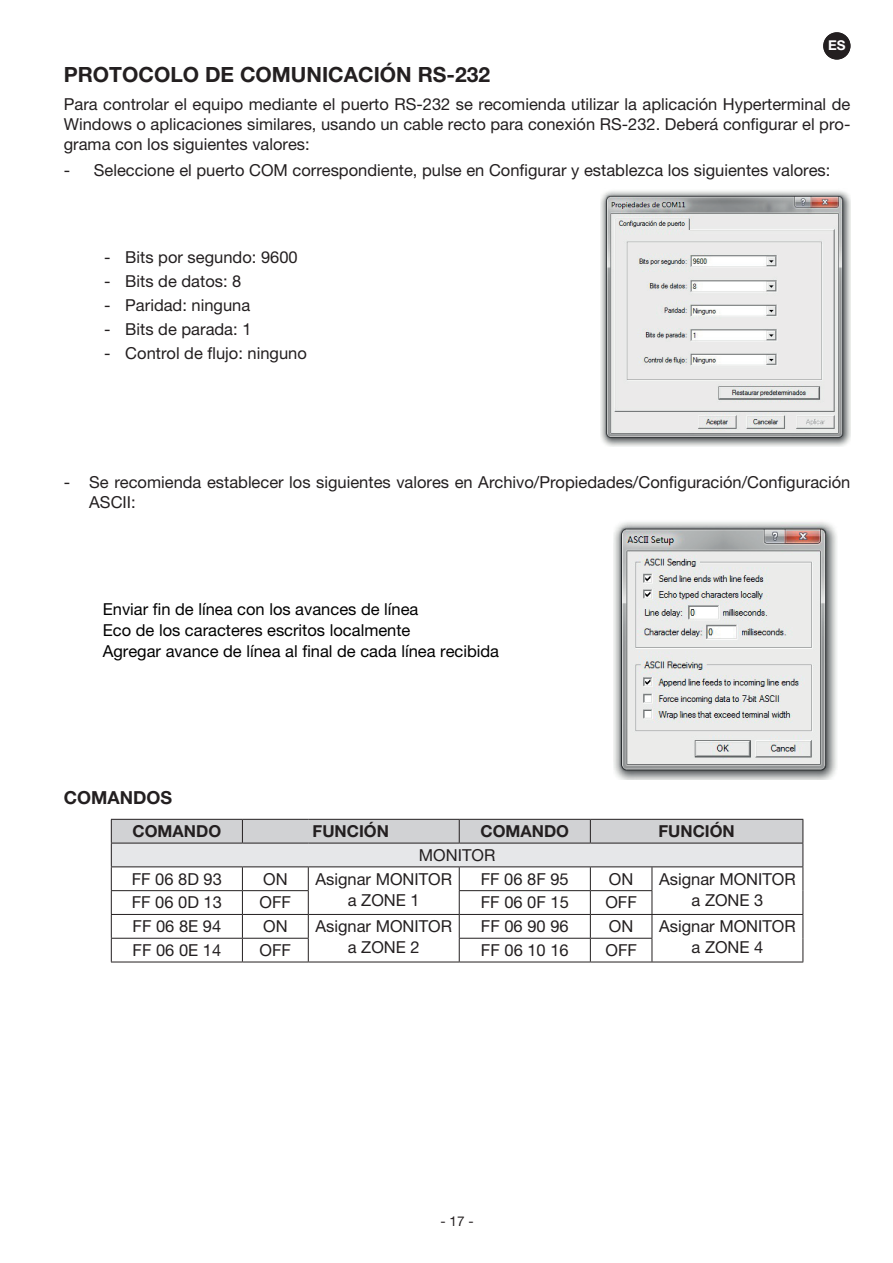
<style>
.page{position:relative;width:893px;height:1263px;background:#fff}
.page>*{position:absolute;margin:0;border:0;box-sizing:border-box;transform-origin:0 0}
.t1{font:700 21px "Helvetica Neue LT Pro";color:#231f20}
.t2{font:700 18px "Helvetica Neue LT Pro";color:#231f20}
.t3{font:16.5px/19.8px "Helvetica Neue LT Pro";color:#231f20;text-align:center}
.t4{font:16.5px/21px "Helvetica Neue LT Pro";color:#000}
.t5{font:700 16.5px "Helvetica Neue LT Pro";color:#231f20}
.t6{font:13.5px "Helvetica Neue LT Pro";color:#231f20}
.t7{font:700 13.5px "Helvetica Neue LT Pro";color:#fff}
</style>
<div class="page">
<div style="left:823px;top:32px;width:27px;height:28px;background:#231f20;border-radius:50%"></div>
<img style="left:601px;top:191px;width:249px;height:255px">
<img style="left:613px;top:521px;width:224px;height:258px">
<hr style="left:308px;top:962px;width:151px;height:1px;background:#231f20">
<hr style="left:652px;top:962px;width:151px;height:1px;background:#231f20">
<hr style="left:111px;top:962px;width:131px;height:1px;background:#231f20">
<hr style="left:242px;top:962px;width:66px;height:1px;background:#231f20">
<svg style="left:111px;top:819px;width:692px;height:143px"></svg>
<hr style="left:459px;top:962px;width:131px;height:1px;background:#231f20">
<hr style="left:590px;top:962px;width:62px;height:1px;background:#231f20">
<p class="t7" style="left:828px;top:37px;width:19px">ES</p>
<p class="t7" style="left:836px;top:37px;width:12px">N</p>
<p class="t1" style="left:64px;top:61px;width:428px">PROTOCOLO DE COMUNICACIÓN RS-232</p>
<p class="t3" style="left:64px;top:94px;width:788px;text-align:justify">Para controlar el equipo mediante el puerto RS-232 se recomienda utilizar la aplicación Hyperterminal de Windows o aplicaciones similares, usando un cable recto para conexión RS-232. Deberá configurar el pro&shy;grama con los siguientes valores:</p>
<p class="t3" style="left:64px;top:160px;width:768px">- Seleccione el puerto COM correspondiente, pulse en Configurar y establezca los siguientes valores:</p>
<p class="t3" style="left:104px;top:247px;width:195px">- Bits por segundo: 9600</p>
<p class="t3" style="left:104px;top:271px;width:139px">- Bits de datos: 8</p>
<p class="t3" style="left:104px;top:295px;width:148px">- Paridad: ninguna</p>
<p class="t3" style="left:104px;top:319px;width:149px">- Bits de parada: 1</p>
<p class="t3" style="left:104px;top:343px;width:204px">- Control de flujo: ninguno</p>
<p class="t3" style="left:89px;top:472px;width:763px;text-align:left;text-indent:-25px">- Se recomienda establecer los siguientes valores en Archivo/Propiedades/Configuración/Configuración<br>ASCII:</p>
<p class="t4" style="left:103px;top:598px;width:398px">Enviar fin de línea con los avances de línea<br>Eco de los caracteres escritos localmente<br>Agregar avance de línea al final de cada línea recibida</p>
<p class="t2" style="left:64px;top:787px;width:110px">COMANDOS</p>
<p class="t5" style="left:133px;top:821px;width:90px">COMANDO</p>
<p class="t5" style="left:313px;top:821px;width:78px">FUNCIÓN</p>
<p class="t5" style="left:480px;top:821px;width:90px">COMANDO</p>
<p class="t5" style="left:658px;top:821px;width:78px">FUNCIÓN</p>
<p class="t3" style="left:419px;top:845px;width:78px">MONITOR</p>
<p class="t3" style="left:132px;top:869px;width:92px">FF 06 8D 93</p>
<p class="t3" style="left:263px;top:869px;width:26px">ON</p>
<p class="t3" style="left:315px;top:868px;width:138px;line-height:21.3px">Asignar MONITOR a ZONE 1</p>
<p class="t3" style="left:481px;top:869px;width:90px">FF 06 8F 95</p>
<p class="t3" style="left:609px;top:869px;width:26px">ON</p>
<p class="t3" style="left:659px;top:869px;width:138px">Asignar MONITOR</p>
<p class="t3" style="left:132px;top:892px;width:92px">FF 06 0D 13</p>
<p class="t3" style="left:260px;top:892px;width:33px">OFF</p>
<p class="t3" style="left:481px;top:892px;width:90px">FF 06 0F 15</p>
<p class="t3" style="left:605px;top:892px;width:33px">OFF</p>
<p class="t3" style="left:691px;top:890px;width:73px">a ZONE 3</p>
<p class="t3" style="left:133px;top:916px;width:90px">FF 06 8E 94</p>
<p class="t3" style="left:263px;top:916px;width:26px">ON</p>
<p class="t3" style="left:315px;top:915px;width:138px;line-height:21.3px">Asignar MONITOR a ZONE 2</p>
<p class="t3" style="left:481px;top:916px;width:89px">FF 06 90 96</p>
<p class="t3" style="left:609px;top:916px;width:26px">ON</p>
<p class="t3" style="left:659px;top:916px;width:138px">Asignar MONITOR</p>
<p class="t3" style="left:133px;top:940px;width:90px">FF 06 0E 14</p>
<p class="t3" style="left:260px;top:940px;width:33px">OFF</p>
<p class="t3" style="left:481px;top:940px;width:89px">FF 06 10 16</p>
<p class="t3" style="left:605px;top:940px;width:33px">OFF</p>
<p class="t3" style="left:692px;top:937px;width:73px">a ZONE 4</p>
<p class="t6" style="left:441px;top:1213px;width:35px">- 17 -</p>
</div>
